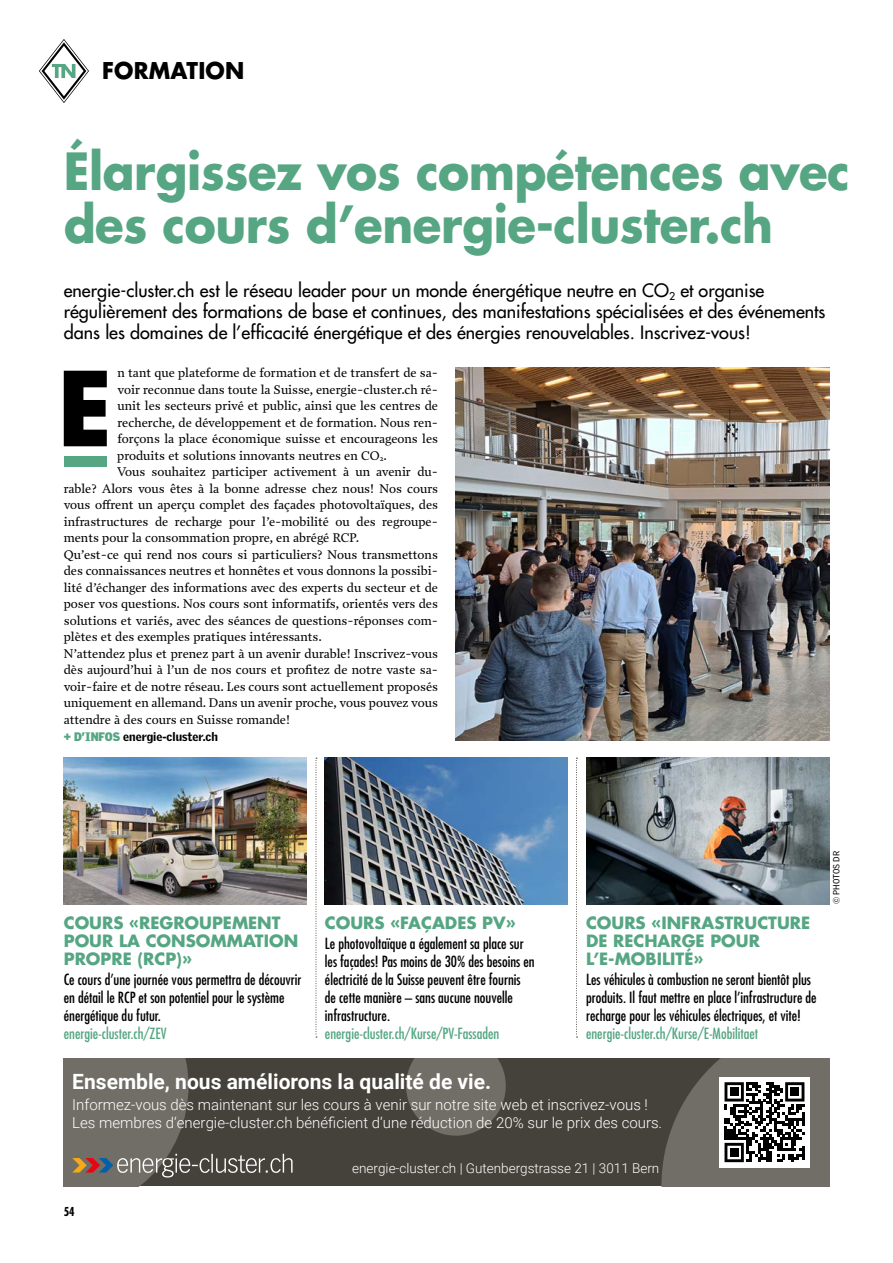
<style>
.page{position:relative;width:893px;height:1263px;background:#fff}
.page>*{position:absolute;margin:0;border:0;box-sizing:border-box;transform-origin:0 0}
.TP_texte_de_base_let{font:700 100.35px "Futura Std";color:#000}
.TP_titre_x04{font:700 49.8px/52.8px "Futura Std";letter-spacing:-.01em;color:#56a683;scale:.94 1}
.TP_surtitre{font:700 22.5px "Futura Std";letter-spacing:.01em;color:#000}
.t1{font:700 21px "Roboto";color:#fff}
.TP_chapeau_x06{font:500 18px/21px "Futura Std";color:#000}
.ENC_titre_petit{font:700 16.5px/18px "Futura Std";color:#56a683}
.ENC_texte_de_base_x2{font:condensed 15px/18px "Futura Std";color:#000}
.t2{font:300 15px/18px "Roboto";color:#fff}
.ENC_texte_de_base_x2-2{font:condensed 15px "Futura Std";color:#56a683}
.t3{font:300 13.5px "Roboto";color:#fff}
.TP_texte_de_base_let-2{font:12.75px/16.5px "Prensa";color:#000;text-align:justify}
.TP_note_de_bas_de_pa{font:900 12px "Griffith Gothic";color:#000}
.TP_folio{font:700 condensed 12px "Futura Std";color:#000;scale:.94 1}
.TP_crédit_x12{font:8.7px "Griffith Gothic";color:#000}
.s1{color:#56a683}
</style>
<div class="page">
<svg style="left:39px;top:39px;width:50px;height:64px"></svg>
<img style="left:64px;top:758px;width:243px;height:146px">
<img style="left:586px;top:758px;width:243px;height:146px">
<img style="left:325px;top:758px;width:243px;height:146px">
<svg style="left:316px;top:758px;width:1px;height:280px"></svg>
<svg style="left:576px;top:758px;width:1px;height:280px"></svg>
<img style="left:455px;top:367px;width:374px;height:373px">
<div style="left:64px;top:1058px;width:765px;height:128px;background:#44423b"></div>
<svg style="left:406px;top:1058px;width:100px;height:78px"></svg>
<svg style="left:64px;top:1058px;width:229px;height:128px"></svg>
<svg style="left:661px;top:1058px;width:168px;height:128px;background:#787772"></svg>
<div style="left:730px;top:1088px;width:8px;height:8px;background:#000"></div>
<div style="left:791px;top:1088px;width:8px;height:8px;background:#000"></div>
<div style="left:730px;top:1148px;width:8px;height:9px;background:#000"></div>
<div style="left:64px;top:457px;width:43px;height:10px;background:#56a683"></div>
<p class="TP_surtitre" style="left:102px;top:56px;width:144px">FORMATION</p>
<p class="TP_titre_x04" style="left:64px;top:144px;width:838px">Élargissez vos compétences avec des cours d’energie-cluster.ch</p>
<p class="TP_chapeau_x06" style="left:64px;top:280px;width:763px">energie-cluster.ch est le réseau leader pour un monde énergétique neutre en CO<sub>2</sub> et organise régulièrement des formations de base et continues, des manifestations spécialisées et des événements dans les domaines de l’efficacité énergétique et des énergies renouvelables. Inscrivez-vous!</p>
<p class="TP_texte_de_base_let" style="left:57px;top:342px;width:57px">E</p>
<p class="TP_texte_de_base_let-2" style="left:117px;top:365px;width:322px">n tant que plateforme de formation et de transfert de sa&shy;voir reconnue dans toute la Suisse, energie-cluster.ch ré&shy;unit les secteurs privé et public, ainsi que les centres de recherche, de développement et de formation. Nous ren&shy;forçons la place économique suisse et encourageons les produits et solutions innovants neutres en CO<sub>2</sub>.</p>
<p class="TP_texte_de_base_let-2" style="left:64px;top:464px;width:376px;text-indent:53px">Vous souhaitez participer activement à un avenir du&shy;rable? Alors vous êtes à la bonne adresse chez nous! Nos cours vous offrent un aperçu complet des façades photovoltaïques, des infrastructures de recharge pour l’e-mobilité ou des regroupe&shy;ments pour la consommation propre, en abrégé RCP.</p>
<p class="TP_texte_de_base_let-2" style="left:64px;top:546px;width:376px">Qu’est-ce qui rend nos cours si particuliers? Nous transmettons des connaissances neutres et honnêtes et vous donnons la possibi&shy;lité d’échanger des informations avec des experts du secteur et de poser vos questions. Nos cours sont informatifs, orientés vers des solutions et variés, avec des séances de questions-réponses com&shy;plètes et des exemples pratiques intéressants.</p>
<p class="TP_texte_de_base_let-2" style="left:64px;top:645px;width:376px">N’attendez plus et prenez part à un avenir durable! Inscrivez-vous dès aujourd’hui à l’un de nos cours et profitez de notre vaste sa&shy;voir-faire et de notre réseau. Les cours sont actuellement proposés uniquement en allemand. Dans un avenir proche, vous pouvez vous attendre à des cours en Suisse romande!</p>
<p class="TP_note_de_bas_de_pa" style="left:64px;top:729px;width:156px"><span class="s1">+ D’INFOS</span> energie-cluster.ch</p>
<p class="ENC_titre_petit" style="left:64px;top:914px;width:236px">COURS «REGROUPEMENT<br>POUR LA CONSOMMATION<br>PROPRE (RCP)»</p>
<p class="ENC_texte_de_base_x2" style="left:64px;top:970px;width:239px">Ce cours d’une journée vous permettra de découvrir en détail le RCP et son potentiel pour le système énergétique du futur.</p>
<p class="ENC_texte_de_base_x2-2" style="left:64px;top:1025px;width:104px">energie-cluster.ch/ZEV</p>
<p class="ENC_titre_petit" style="left:325px;top:914px;width:192px">COURS «FAÇADES PV»</p>
<p class="ENC_texte_de_base_x2" style="left:325px;top:934px;width:211px">Le photovoltaïque a également sa place sur les façades! Pas moins de 30% des besoins en électricité de la Suisse peuvent être fournis de cette manière – sans aucune nouvelle infrastructure.</p>
<p class="ENC_texte_de_base_x2-2" style="left:325px;top:1025px;width:176px">energie-cluster.ch/Kurse/PV-Fassaden</p>
<p class="t1" style="left:72px;top:1067px;width:420px">Ensemble, nous améliorons la qualité de vie.</p>
<p class="ENC_titre_petit" style="left:586px;top:914px;width:226px">COURS «INFRASTRUCTURE<br>DE RECHARGE POUR<br>L’E-MOBILITÉ»</p>
<p class="ENC_texte_de_base_x2" style="left:586px;top:970px;width:232px">Les véhicules à combustion ne seront bientôt plus produits. Il faut mettre en place l’infrastructure de recharge pour les véhicules électriques, et vite!</p>
<p class="ENC_texte_de_base_x2-2" style="left:586px;top:1025px;width:174px">energie-cluster.ch/Kurse/E-Mobilitaet</p>
<p class="t2" style="left:72px;top:1095px;width:591px">Informez-vous dès maintenant sur les cours à venir sur notre site web et inscrivez-vous !<br>Les membres d‘energie-cluster.ch bénéficient d‘une réduction de 20% sur le prix des cours.</p>
<p class="TP_folio" style="left:64px;top:1204px;width:13px">54</p>
<p class="t3" style="left:352px;top:1158px;width:309px">energie-cluster.ch | Gutenbergstrasse 21 | 3011 Bern</p>
<p class="TP_crédit_x12" style="left:831px;top:904px;width:55px;rotate:-90deg">© PHOTOS DR</p>
</div>
